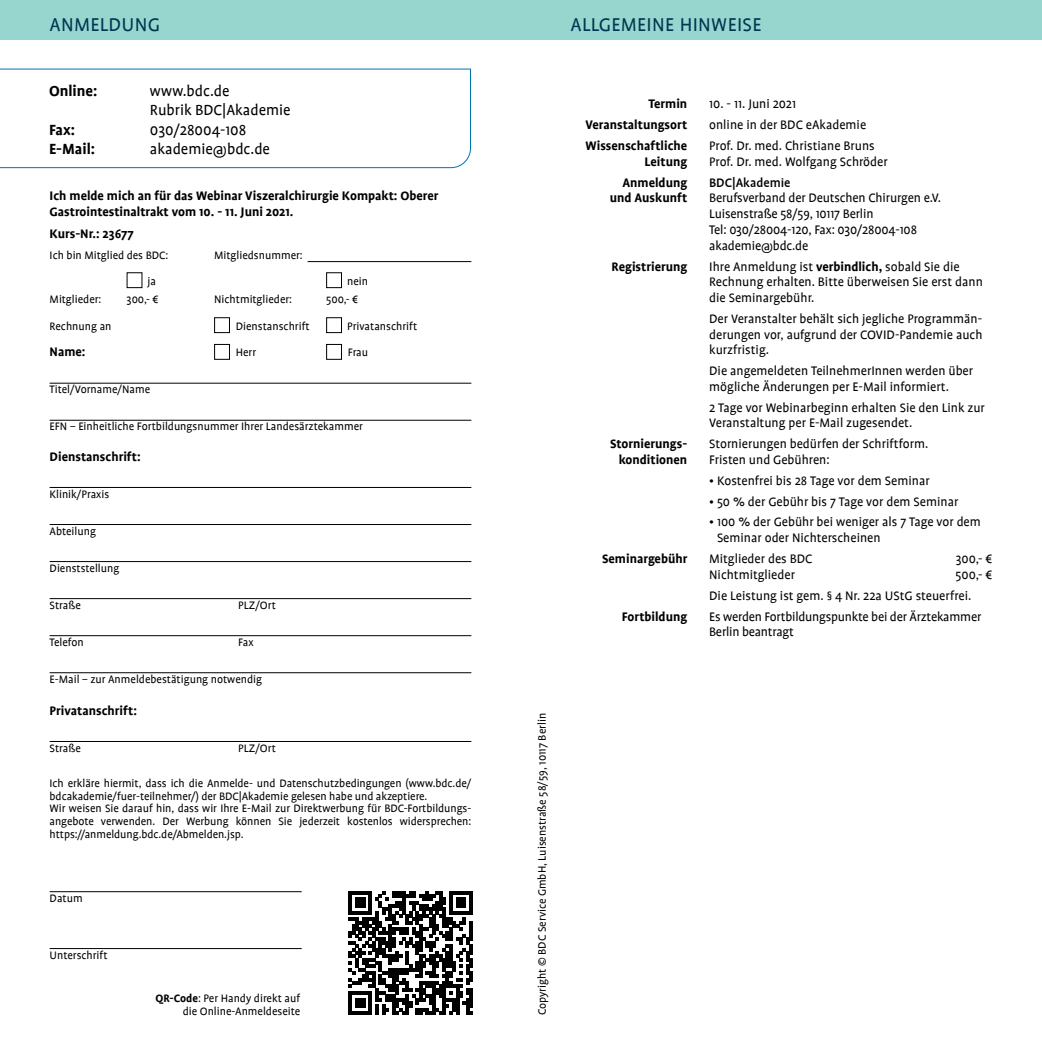
<style>
.page{position:relative;width:1042px;height:1042px;background:#fff}
.page>*{position:absolute;margin:0;border:0;box-sizing:border-box;transform-origin:0 0}
.t1{font:21px "Profile";letter-spacing:.015em;color:#003650}
.t2{font:16.62px/19.2px "Profile";color:#000}
.t3{font:700 16.62px "Profile";color:#000}
.t4{font:14px/15.8px "Profile";color:#000}
.t5{font:700 14px/15.8px "Profile";color:#000;text-align:right}
.t6{font:500 14px "Profile";color:#000}
.t7{font:12.25px/12.8px "Profile";color:#000;text-align:right}
.s1{font-weight:700}
</style>
<div class="page">
<div style="left:0;top:0;width:1042px;height:40px;background:#96d6ce"></div>
<svg style="left:0;top:68px;width:471px;height:100px"></svg>
<hr style="left:308px;top:261px;width:163px;height:1px;background:#000">
<hr style="left:50px;top:383px;width:421px;height:1px;background:#000">
<hr style="left:50px;top:420px;width:421px;height:1px;background:#000">
<hr style="left:50px;top:487px;width:421px;height:1px;background:#000">
<hr style="left:50px;top:524px;width:421px;height:1px;background:#000">
<hr style="left:50px;top:561px;width:421px;height:1px;background:#000">
<hr style="left:50px;top:598px;width:421px;height:1px;background:#000">
<hr style="left:50px;top:635px;width:421px;height:1px;background:#000">
<hr style="left:50px;top:672px;width:421px;height:1px;background:#000">
<hr style="left:50px;top:741px;width:421px;height:1px;background:#000">
<hr style="left:50px;top:891px;width:252px;height:1px;background:#000">
<hr style="left:50px;top:948px;width:252px;height:1px;background:#000">
<div style="left:127px;top:272px;width:15px;height:16px;border:1px solid #000"></div>
<div style="left:326px;top:272px;width:16px;height:16px;border:1px solid #000"></div>
<div style="left:214px;top:317px;width:16px;height:16px;border:1px solid #000"></div>
<div style="left:326px;top:317px;width:16px;height:16px;border:1px solid #000"></div>
<div style="left:214px;top:344px;width:16px;height:16px;border:1px solid #000"></div>
<div style="left:326px;top:344px;width:16px;height:16px;border:1px solid #000"></div>
<svg style="left:348px;top:891px;width:124px;height:124px"></svg>
<h1 class="t1" style="left:50px;top:14px;width:112px">ANMELDUNG</h1>
<p class="t3" style="left:49px;top:82px;width:50px">Online:</p>
<p class="t2" style="left:150px;top:81px;width:142px">www.bdc.de<br>Rubrik BDC|Akademie</p>
<p class="t3" style="left:49px;top:120px;width:28px">Fax:</p>
<p class="t2" style="left:150px;top:120px;width:98px">030/28004-108</p>
<p class="t3" style="left:49px;top:140px;width:48px">E-Mail:</p>
<p class="t2" style="left:150px;top:139px;width:122px">akademie@bdc.de</p>
<p class="t5" style="left:50px;top:187px;width:390px;line-height:16.8px;text-align:left">Ich melde mich an für das Webinar Viszeralchirurgie Kompakt: Oberer<br>Gastrointestinaltrakt vom 10. - 11. Juni 2021.</p>
<p class="t5" style="left:50px;top:226px;width:86px">Kurs-Nr.: 23677</p>
<p class="t7" style="left:50px;top:249px;width:120px">Ich bin Mitglied des BDC:</p>
<p class="t7" style="left:214px;top:249px;width:90px">Mitgliedsnummer:</p>
<p class="t7" style="left:148px;top:274px;width:10px">ja</p>
<p class="t7" style="left:347px;top:274px;width:22px">nein</p>
<p class="t7" style="left:50px;top:293px;width:53px">Mitglieder:</p>
<p class="t7" style="left:127px;top:293px;width:34px">300,- €</p>
<p class="t7" style="left:214px;top:293px;width:79px">Nichtmitglieder:</p>
<p class="t7" style="left:326px;top:293px;width:34px">500,- €</p>
<p class="t7" style="left:50px;top:319px;width:63px">Rechnung an</p>
<p class="t7" style="left:236px;top:319px;width:75px">Dienstanschrift</p>
<p class="t7" style="left:347px;top:319px;width:72px">Privatanschrift</p>
<p class="t5" style="left:50px;top:344px;width:37px">Name:</p>
<p class="t7" style="left:236px;top:346px;width:22px">Herr</p>
<p class="t7" style="left:348px;top:346px;width:22px">Frau</p>
<p class="t7" style="left:50px;top:383px;width:102px">Titel/Vorname/Name</p>
<p class="t7" style="left:50px;top:420px;width:315px">EFN – Einheitliche Fortbildungsnummer Ihrer Landesärztekammer</p>
<p class="t5" style="left:50px;top:448px;width:93px">Dienstanschrift:</p>
<p class="t7" style="left:50px;top:487px;width:61px">Klinik/Praxis</p>
<p class="t7" style="left:50px;top:524px;width:48px">Abteilung</p>
<p class="t7" style="left:50px;top:562px;width:71px">Dienststellung</p>
<p class="t7" style="left:50px;top:599px;width:33px">Straße</p>
<p class="t7" style="left:238px;top:599px;width:39px">PLZ/Ort</p>
<p class="t7" style="left:50px;top:636px;width:36px">Telefon</p>
<p class="t7" style="left:238px;top:636px;width:17px">Fax</p>
<p class="t7" style="left:50px;top:673px;width:214px">E-Mail – zur Anmeldebestätigung notwendig</p>
<p class="t5" style="left:50px;top:702px;width:89px">Privatanschrift:</p>
<p class="t7" style="left:50px;top:741px;width:33px">Straße</p>
<p class="t7" style="left:238px;top:741px;width:39px">PLZ/Ort</p>
<p class="t7" style="left:50px;top:777px;width:423px;text-align:left">Ich erkläre hiermit, dass ich die Anmelde- und Datenschutzbedingungen (www.bdc.de/ bdcakademie/fuer-teilnehmer/) der BDC|Akademie gelesen habe und akzeptiere.<br>Wir weisen Sie darauf hin, dass wir Ihre E-Mail zur Direktwerbung für BDC-Fortbildungs&shy;angebote verwenden. Der Werbung können Sie jederzeit kostenlos widersprechen: https://anmeldung.bdc.de/Abmelden.jsp.</p>
<p class="t7" style="left:50px;top:892px;width:35px">Datum</p>
<p class="t7" style="left:50px;top:948px;width:60px">Unterschrift</p>
<p class="t7" style="left:156px;top:992px;width:146px"><span class="s1">QR-Code</span>: Per Handy direkt auf die Online-Anmeldeseite</p>
<h1 class="t1" style="left:570px;top:14px;width:192px">ALLGEMEINE HINWEISE</h1>
<p class="t5" style="left:648px;top:96px;width:40px">Termin</p>
<p class="t4" style="left:709px;top:96px;width:88px">10. - 11. Juni 2021</p>
<p class="t5" style="left:586px;top:117px;width:103px">Veranstaltungsort</p>
<p class="t4" style="left:709px;top:117px;width:158px">online in der BDC eAkademie</p>
<p class="t5" style="left:585px;top:138px;width:103px">Wissenschaftliche<br>Leitung</p>
<p class="t4" style="left:709px;top:138px;width:180px">Prof. Dr. med. Christiane Bruns<br>Prof. Dr. med. Wolfgang Schröder</p>
<p class="t5" style="left:610px;top:174px;width:79px">Anmeldung und Auskunft</p>
<p class="t6" style="left:709px;top:175px;width:83px">BDC|Akademie</p>
<p class="t4" style="left:709px;top:190px;width:233px">Berufsverband der Deutschen Chirurgen e.V.<br>Luisenstraße 58/59, 10117 Berlin<br>Tel: 030/28004-120, Fax: 030/28004-108 akademie@bdc.de</p>
<p class="t5" style="left:611px;top:258px;width:77px">Registrierung</p>
<p class="t4" style="left:709px;top:259px;width:275px">Ihre Anmeldung ist <span class="s1">verbindlich,</span> sobald Sie die<br>Rechnung erhalten. Bitte überweisen Sie erst dann die Seminargebühr.</p>
<p class="t4" style="left:709px;top:311px;width:275px;text-align:justify">Der Veranstalter behält sich jegliche Programmän&shy;derungen vor, aufgrund der COVID-Pandemie auch kurzfristig.</p>
<p class="t4" style="left:709px;top:363px;width:265px">Die angemeldeten TeilnehmerInnen werden über mögliche Änderungen per E-Mail informiert.</p>
<p class="t4" style="left:709px;top:399px;width:277px">2 Tage vor Webinarbeginn erhalten Sie den Link zur<br>Veranstaltung per E-Mail zugesendet.</p>
<p class="t5" style="left:610px;top:436px;width:79px">Stornierungs&shy;konditionen</p>
<p class="t4" style="left:709px;top:436px;width:221px">Stornierungen bedürfen der Schriftform.<br>Fristen und Gebühren:</p>
<p class="t4" style="left:709px;top:473px;width:222px">• Kostenfrei bis 28 Tage vor dem Seminar</p>
<p class="t4" style="left:709px;top:493px;width:251px">• 50 % der Gebühr bis 7 Tage vor dem Seminar</p>
<p class="t4" style="left:717px;top:514px;width:265px;text-indent:-8px">• 100 % der Gebühr bei weniger als 7 Tage vor dem<br>Seminar oder Nichterscheinen</p>
<p class="t5" style="left:602px;top:551px;width:87px">Seminargebühr</p>
<p class="t4" style="left:709px;top:551px;width:105px">Mitglieder des BDC</p>
<p class="t4" style="left:956px;top:551px;width:38px">300,- €</p>
<p class="t4" style="left:709px;top:567px;width:87px">Nichtmitglieder</p>
<p class="t4" style="left:709px;top:564px;width:285px;line-height:21px;text-indent:246px">500,- €<br>Die Leistung ist gem. § 4 Nr. 22a UStG steuerfrei.</p>
<p class="t5" style="left:622px;top:608px;width:67px">Fortbildung</p>
<p class="t4" style="left:709px;top:609px;width:274px">Es werden Fortbildungspunkte bei der Ärztekammer<br>Berlin beantragt</p>
<p class="t7" style="left:536px;top:1015px;width:304px;rotate:-90deg">Copyright © BDC Service GmbH, Luisenstraße 58/59, 10117 Berlin</p>
</div>
